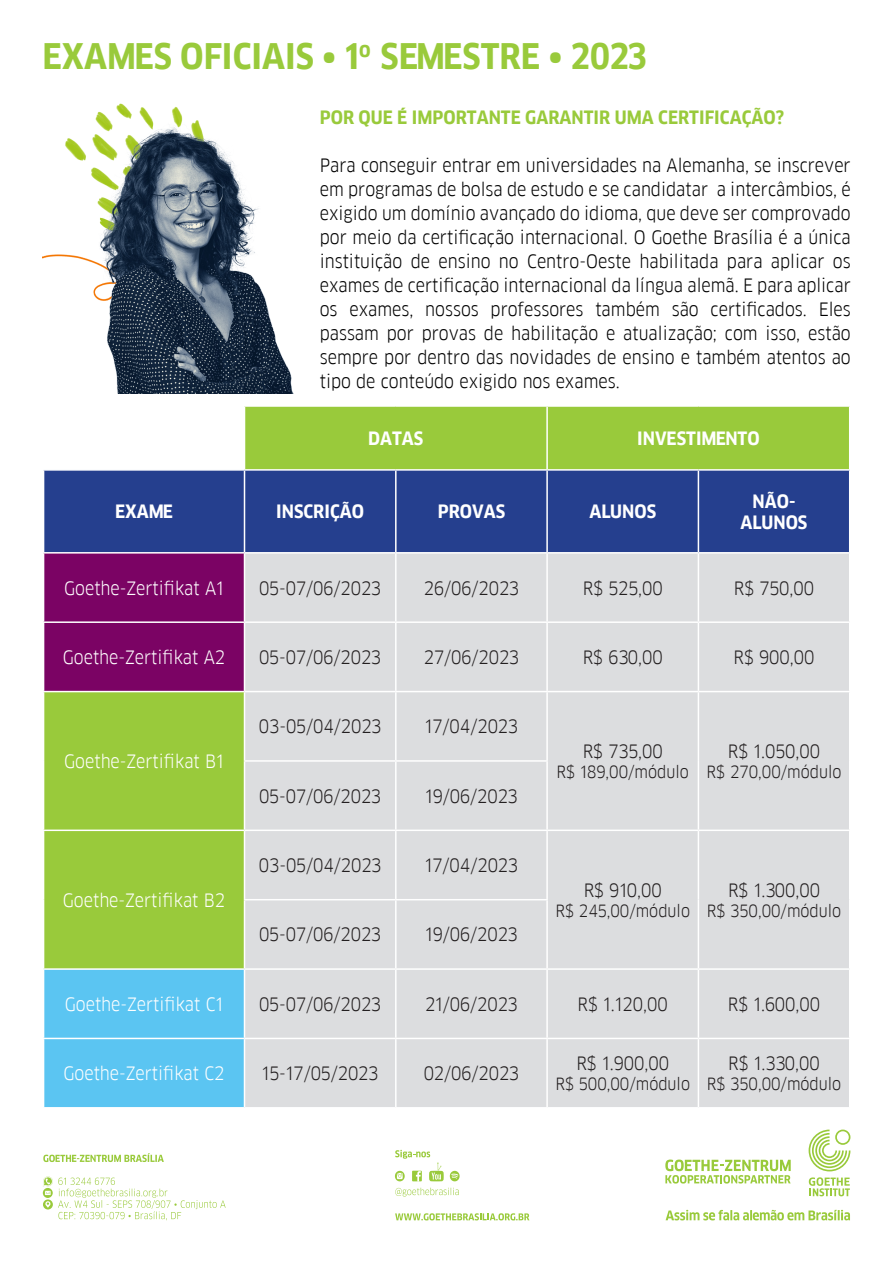
<style>
.page{position:relative;width:893px;height:1263px;background:#fff}
.page>*{position:absolute;margin:0;border:0;box-sizing:border-box;transform-origin:0 0}
.t1{font:700 34.5px "Goethe FF Clan";color:#99ca3b}
.t2{font:18px/24px "Goethe FF Clan";color:#000001;text-align:justify}
.t3{font:18px "Goethe FF Clan";color:#231f20}
.t4{font:18px "Goethe FF Clan";color:#fff}
.t5{font:700 18px/21.6px "Goethe FF Clan";color:#fff;text-align:center}
.t6{font:700 18px "Goethe FF Clan";color:#99ca3b}
.t7{font:16.5px "Goethe FF Clan";color:#231f20}
</style>
<div class="page">
<svg style="left:395px;top:1188px;width:64px;height:8px"></svg>
<svg style="left:450px;top:1171px;width:10px;height:10px"></svg>
<svg style="left:395px;top:1150px;width:49px;height:31px"></svg>
<svg style="left:395px;top:1213px;width:134px;height:7px"></svg>
<svg style="left:43px;top:1176px;width:183px;height:44px"></svg>
<svg style="left:43px;top:1153px;width:121px;height:9px"></svg>
<svg style="left:665px;top:1159px;width:126px;height:24px"></svg>
<svg style="left:809px;top:1129px;width:41px;height:42px"></svg>
<svg style="left:809px;top:1177px;width:41px;height:19px"></svg>
<svg style="left:666px;top:1210px;width:184px;height:10px"></svg>
<div style="left:245px;top:407px;width:604px;height:62px;background:#99ca3b"></div>
<div style="left:44px;top:471px;width:805px;height:81px;background:#253f8e"></div>
<div style="left:44px;top:554px;width:200px;height:137px;background:#7b0364"></div>
<div style="left:245px;top:554px;width:604px;height:553px;background:#dcdddf"></div>
<div style="left:44px;top:692px;width:200px;height:276px;background:#99ca3b"></div>
<div style="left:44px;top:970px;width:200px;height:137px;background:#5bc5f2"></div>
<hr style="left:395px;top:554px;width:2px;height:67px;background:#fff">
<hr style="left:546px;top:554px;width:2px;height:67px;background:#fff">
<hr style="left:698px;top:554px;width:1px;height:67px;background:#fff">
<hr style="left:244px;top:621px;width:152px;height:2px;background:#fff">
<hr style="left:396px;top:621px;width:151px;height:2px;background:#fff">
<hr style="left:395px;top:623px;width:2px;height:68px;background:#fff">
<hr style="left:547px;top:621px;width:151px;height:2px;background:#fff">
<hr style="left:546px;top:623px;width:2px;height:68px;background:#fff">
<hr style="left:698px;top:621px;width:152px;height:2px;background:#fff">
<hr style="left:698px;top:623px;width:1px;height:68px;background:#fff">
<hr style="left:244px;top:691px;width:152px;height:1px;background:#fff">
<hr style="left:396px;top:691px;width:151px;height:1px;background:#fff">
<hr style="left:395px;top:692px;width:2px;height:68px;background:#fff">
<hr style="left:547px;top:691px;width:151px;height:1px;background:#fff">
<hr style="left:546px;top:692px;width:2px;height:68px;background:#fff">
<hr style="left:698px;top:691px;width:152px;height:1px;background:#fff">
<hr style="left:698px;top:692px;width:1px;height:69px;background:#fff">
<hr style="left:244px;top:760px;width:152px;height:2px;background:#fff">
<hr style="left:396px;top:760px;width:152px;height:2px;background:#fff">
<hr style="left:395px;top:762px;width:2px;height:67px;background:#fff">
<hr style="left:546px;top:762px;width:2px;height:67px;background:#fff">
<hr style="left:698px;top:761px;width:1px;height:68px;background:#fff">
<hr style="left:244px;top:829px;width:152px;height:2px;background:#fff">
<hr style="left:396px;top:829px;width:151px;height:2px;background:#fff">
<hr style="left:395px;top:831px;width:2px;height:68px;background:#fff">
<hr style="left:547px;top:829px;width:151px;height:2px;background:#fff">
<hr style="left:546px;top:831px;width:2px;height:68px;background:#fff">
<hr style="left:698px;top:829px;width:152px;height:2px;background:#fff">
<hr style="left:698px;top:831px;width:1px;height:69px;background:#fff">
<hr style="left:244px;top:899px;width:152px;height:1px;background:#fff">
<hr style="left:396px;top:899px;width:152px;height:1px;background:#fff">
<hr style="left:395px;top:900px;width:2px;height:68px;background:#fff">
<hr style="left:546px;top:900px;width:2px;height:68px;background:#fff">
<hr style="left:698px;top:900px;width:1px;height:68px;background:#fff">
<hr style="left:244px;top:968px;width:152px;height:2px;background:#fff">
<hr style="left:396px;top:968px;width:151px;height:2px;background:#fff">
<hr style="left:395px;top:970px;width:2px;height:68px;background:#fff">
<hr style="left:547px;top:968px;width:151px;height:2px;background:#fff">
<hr style="left:546px;top:970px;width:2px;height:68px;background:#fff">
<hr style="left:698px;top:968px;width:152px;height:2px;background:#fff">
<hr style="left:698px;top:970px;width:1px;height:68px;background:#fff">
<hr style="left:244px;top:1038px;width:152px;height:1px;background:#fff">
<hr style="left:396px;top:1038px;width:151px;height:1px;background:#fff">
<hr style="left:395px;top:1039px;width:2px;height:68px;background:#fff">
<hr style="left:547px;top:1038px;width:151px;height:1px;background:#fff">
<hr style="left:546px;top:1039px;width:2px;height:68px;background:#fff">
<hr style="left:698px;top:1038px;width:152px;height:1px;background:#fff">
<hr style="left:698px;top:1039px;width:1px;height:68px;background:#fff">
<hr style="left:43px;top:621px;width:201px;height:2px;background:#fff">
<hr style="left:43px;top:829px;width:201px;height:2px;background:#fff">
<hr style="left:43px;top:1038px;width:201px;height:1px;background:#fff">
<hr style="left:546px;top:407px;width:2px;height:62px;background:#fff">
<hr style="left:244px;top:471px;width:1px;height:81px;background:#fff">
<hr style="left:395px;top:471px;width:2px;height:81px;background:#fff">
<hr style="left:546px;top:471px;width:2px;height:81px;background:#fff">
<hr style="left:698px;top:471px;width:1px;height:81px;background:#fff">
<img style="left:43px;top:103px;width:156px;height:197px">
<img style="left:98px;top:122px;width:196px;height:272px">
<p class="t1" style="left:43px;top:36px;width:606px">EXAMES OFICIAIS • 1<sup>o</sup> SEMESTRE • 2023</p>
<p class="t6" style="left:320px;top:107px;width:466px">POR QUE É IMPORTANTE GARANTIR UMA CERTIFICAÇÃO?</p>
<p class="t2" style="left:320px;top:153px;width:532px">Para conseguir entrar em universidades na Alemanha, se inscrever em programas de bolsa de estudo e se candidatar a intercâmbios, é exigido um domínio avançado do idioma, que deve ser comprovado por meio da certificação internacional. O Goethe Brasília é a única instituição de ensino no Centro-Oeste habilitada para aplicar os exames de certificação internacional da língua alemã. E para aplicar os exames, nossos professores também são certificados. Eles passam por provas de habilitação e atualização; com isso, estão sempre por dentro das novidades de ensino e também atentos ao tipo de conteúdo exigido nos exames.</p>
<p class="t5" style="left:368px;top:428px;width:57px">DATAS</p>
<p class="t5" style="left:637px;top:428px;width:124px">INVESTIMENTO</p>
<p class="t5" style="left:115px;top:501px;width:59px">EXAME</p>
<p class="t5" style="left:276px;top:501px;width:89px">INSCRIÇÃO</p>
<p class="t5" style="left:438px;top:501px;width:69px">PROVAS</p>
<p class="t5" style="left:589px;top:501px;width:68px">ALUNOS</p>
<p class="t5" style="left:741px;top:490px;width:68px">NÃO-<br>ALUNOS</p>
<p class="t4" style="left:64px;top:577px;width:161px">Goethe-Zertifikat A1</p>
<p class="t3" style="left:259px;top:577px;width:124px">05-07/06/2023</p>
<p class="t3" style="left:424px;top:577px;width:97px">26/06/2023</p>
<p class="t3" style="left:583px;top:577px;width:81px">R$ 525,00</p>
<p class="t3" style="left:734px;top:577px;width:82px">R$ 750,00</p>
<p class="t4" style="left:63px;top:647px;width:164px">Goethe-Zertifikat A2</p>
<p class="t3" style="left:259px;top:647px;width:124px">05-07/06/2023</p>
<p class="t3" style="left:424px;top:647px;width:97px">27/06/2023</p>
<p class="t3" style="left:583px;top:647px;width:81px">R$ 630,00</p>
<p class="t3" style="left:734px;top:647px;width:82px">R$ 900,00</p>
<p class="t4" style="left:64px;top:751px;width:161px">Goethe-Zertifikat B1</p>
<p class="t4" style="left:63px;top:889px;width:164px">Goethe-Zertifikat B2</p>
<p class="t3" style="left:259px;top:716px;width:124px">03-05/04/2023</p>
<p class="t3" style="left:425px;top:716px;width:95px">17/04/2023</p>
<p class="t3" style="left:259px;top:785px;width:124px">05-07/06/2023</p>
<p class="t3" style="left:425px;top:785px;width:94px">19/06/2023</p>
<p class="t3" style="left:259px;top:855px;width:124px">03-05/04/2023</p>
<p class="t3" style="left:425px;top:855px;width:95px">17/04/2023</p>
<p class="t3" style="left:259px;top:924px;width:124px">05-07/06/2023</p>
<p class="t3" style="left:425px;top:924px;width:94px">19/06/2023</p>
<p class="t3" style="left:583px;top:741px;width:82px">R$ 735,00</p>
<p class="t7" style="left:557px;top:762px;width:134px">R$ 189,00/módulo</p>
<p class="t3" style="left:728px;top:741px;width:94px">R$ 1.050,00</p>
<p class="t7" style="left:707px;top:762px;width:136px">R$ 270,00/módulo</p>
<p class="t3" style="left:584px;top:879px;width:80px">R$ 910,00</p>
<p class="t7" style="left:555px;top:901px;width:136px">R$ 245,00/módulo</p>
<p class="t3" style="left:728px;top:879px;width:93px">R$ 1.300,00</p>
<p class="t7" style="left:707px;top:901px;width:136px">R$ 350,00/módulo</p>
<p class="t4" style="left:65px;top:993px;width:160px">Goethe-Zertifikat C1</p>
<p class="t3" style="left:259px;top:993px;width:124px">05-07/06/2023</p>
<p class="t3" style="left:425px;top:993px;width:94px">21/06/2023</p>
<p class="t3" style="left:578px;top:993px;width:92px">R$ 1.120,00</p>
<p class="t3" style="left:728px;top:993px;width:94px">R$ 1.600,00</p>
<p class="t4" style="left:64px;top:1063px;width:163px">Goethe-Zertifikat C2</p>
<p class="t3" style="left:262px;top:1063px;width:118px">15-17/05/2023</p>
<p class="t3" style="left:424px;top:1063px;width:97px">02/06/2023</p>
<p class="t3" style="left:576px;top:1053px;width:94px">R$ 1.900,00</p>
<p class="t7" style="left:555px;top:1074px;width:136px">R$ 500,00/módulo</p>
<p class="t3" style="left:728px;top:1053px;width:93px">R$ 1.330,00</p>
<p class="t7" style="left:707px;top:1074px;width:136px">R$ 350,00/módulo</p>
</div>
